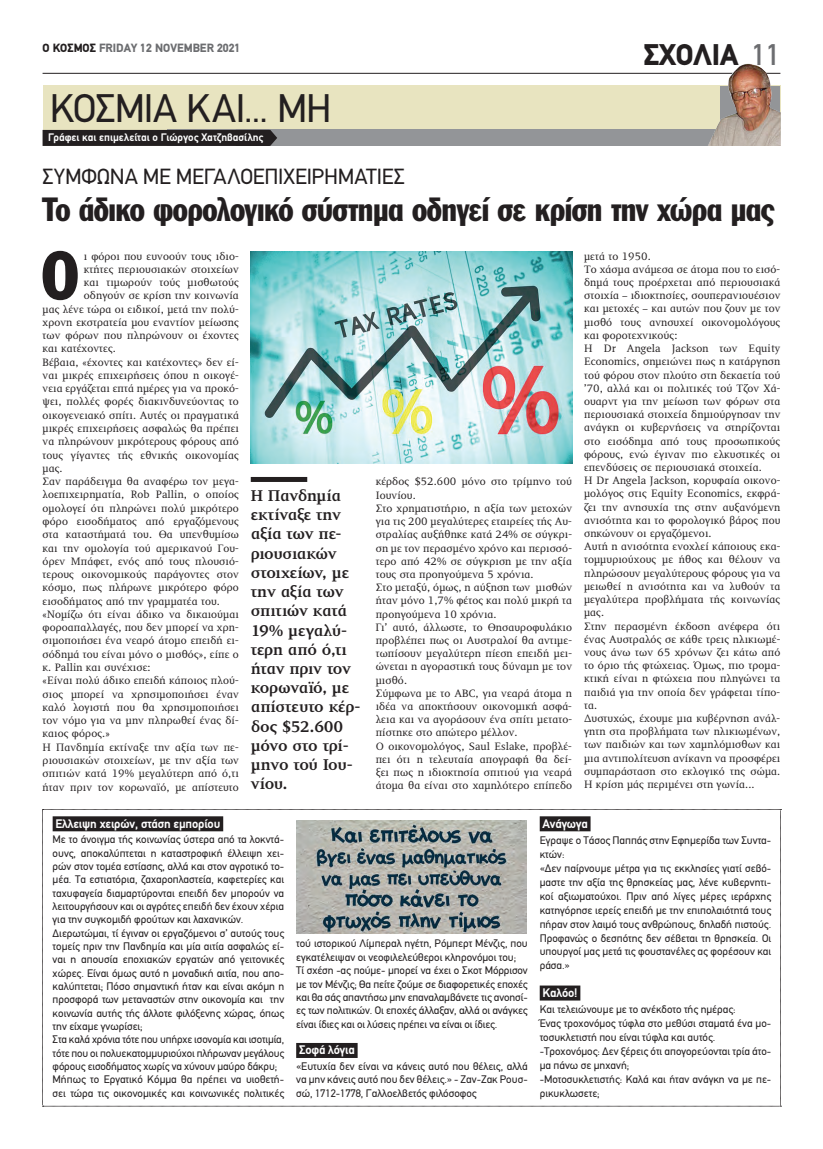
<style>
.page{position:relative;width:823px;height:1149px;background:#fff}
.page>*{position:absolute;margin:0;border:0;box-sizing:border-box;transform-origin:0 0}
.t1{font:66.6px "Franklin Gothic Greek Cond";color:#231f20}
.t2{font:40px "PF Din Text";letter-spacing:-.02em;color:#231f20}
.t3{font:33px "Franklin Gothic Greek Cond";letter-spacing:-.015em;color:#231f20}
.t4{font:900 30px "PF Din Text";color:#231f20}
.t5{font:22px "PF Din Text";letter-spacing:-.01em;color:#231f20}
.t6{font:700 16px/19.2px "PF Diplomat";letter-spacing:-.02em;color:#231f20}
.t7{font:700 12.5px "PF Din Text";letter-spacing:-.01em;color:#fff}
.t8{font:900 12px "PF Din Text";color:#6c6d70}
.t9{font:11px/13.2px "PF Diplomat";letter-spacing:.01em;color:#231f20}
.t10{font:11px/13.3px "PF Din Text";color:#231f20}
.t11{font:700 11px "PF Din Text";letter-spacing:.005em;color:#fff}
.s1{color:#231f20}
.s2{font-weight:500;color:#6c6d70}
</style>
<div class="page">
<hr style="left:43px;top:73px;width:737px;height:1px;background:#231f20">
<svg style="left:42px;top:809px;width:739px;height:297px"></svg>
<div style="left:53px;top:816px;width:170px;height:15px;background:#231f20"></div>
<div style="left:296px;top:1042px;width:61px;height:15px;background:#231f20"></div>
<div style="left:539px;top:816px;width:51px;height:15px;background:#231f20"></div>
<div style="left:539px;top:985px;width:41px;height:15px;background:#231f20"></div>
<div style="left:43px;top:86px;width:737px;height:60px;background:#e8e4c0"></div>
<div style="left:167px;top:130px;width:561px;height:16px;background:#939598"></div>
<svg style="left:269px;top:130px;width:8px;height:16px"></svg>
<div style="left:43px;top:130px;width:226px;height:16px;background:#231f20"></div>
<img style="left:674px;top:63px;width:106px;height:83px">
<div style="left:250px;top:477px;width:57px;height:5px;background:#231f20"></div>
<img style="left:251px;top:251px;width:320px;height:213px">
<img style="left:296px;top:820px;width:230px;height:113px">
<p class="t8" style="left:43px;top:40px;width:199px"><span class="s1">Ο ΚΟΣΜΟΣ</span> FRIDAY 12 NOVEMBER 2021</p>
<h2 class="t2" style="left:50px;top:85px;width:283px">ΚΟΣΜΙΑ ΚΑΙ... ΜΗ</h2>
<p class="t11" style="left:48px;top:131px;width:217px">Γράφει και επιμελείται ο Γιώργος Χατζηβασίλης</p>
<h3 class="t4" style="left:643px;top:37px;width:138px">ΣΧΟΛΙΑ <span class="s2">11</span></h3>
<h3 class="t5" style="left:43px;top:163px;width:363px">ΣΥΜΦΩΝΑ ΜΕ ΜΕΓΑΛΟΕΠΙΧΕΙΡΗΜΑΤΙΕΣ</h3>
<h3 class="t3" style="left:43px;top:190px;width:733px">Το άδικο φορολογικό σύστημα οδηγεί σε κρίση την χώρα μας</h3>
<h1 class="t1" style="left:42px;top:238px;width:38px">Ο</h1>
<p class="t9" style="left:84px;top:249px;width:156px">ι φόροι που ευνοούν τους ιδιο-</p>
<p class="t9" style="left:84px;top:263px;width:156px">κτήτες περιουσιακών στοιχείων</p>
<p class="t9" style="left:84px;top:276px;width:156px">και τιμωρούν τούς μισθωτούς</p>
<p class="t9" style="left:84px;top:289px;width:156px">οδηγούν σε κρίση την κοινωνία</p>
<p class="t9" style="left:43px;top:302px;width:198px">μας λένε τώρα οι ειδικοί, μετά την πολύ-</p>
<p class="t9" style="left:43px;top:316px;width:198px">χρονη εκστρατεία μου εναντίον μείωσης</p>
<p class="t9" style="left:43px;top:329px;width:198px">των φόρων που πληρώνουν οι έχοντες</p>
<p class="t9" style="left:43px;top:342px;width:75px">και κατέχοντες.</p>
<p class="t9" style="left:43px;top:355px;width:198px">Βέβαια, «έχοντες και κατέχοντες» δεν εί-</p>
<p class="t9" style="left:43px;top:369px;width:198px">ναι μικρές επιχειρήσεις όπου η οικογέ-</p>
<p class="t9" style="left:43px;top:382px;width:198px">νεια εργάζεται επτά ημέρες για να προκό-</p>
<p class="t9" style="left:43px;top:395px;width:198px">ψει, πολλές φορές διακινδυνεύοντας το</p>
<p class="t9" style="left:43px;top:408px;width:198px">οικογενειακό σπίτι. Αυτές οι πραγματικά</p>
<p class="t9" style="left:43px;top:422px;width:198px">μικρές επιχειρήσεις ασφαλώς θα πρέπει</p>
<p class="t9" style="left:43px;top:435px;width:198px">να πληρώνουν μικρότερους φόρους από</p>
<p class="t9" style="left:43px;top:448px;width:198px">τους γίγαντες τής εθνικής οικονομίας</p>
<p class="t9" style="left:43px;top:461px;width:22px">μας.</p>
<p class="t9" style="left:43px;top:475px;width:198px">Σαν παράδειγμα θα αναφέρω τον μεγα-</p>
<p class="t9" style="left:43px;top:488px;width:198px">λοεπιχειρηματία, Rob Pallin, ο οποίος</p>
<p class="t9" style="left:43px;top:501px;width:198px">ομολογεί ότι πληρώνει πολύ μικρότερο</p>
<p class="t9" style="left:43px;top:515px;width:198px">φόρο εισοδήματος από εργαζόμενους</p>
<p class="t9" style="left:43px;top:528px;width:198px">στα καταστήματά του. Θα υπενθυμίσω</p>
<p class="t9" style="left:43px;top:541px;width:198px">και την ομολογία τού αμερικανού Γου-</p>
<p class="t9" style="left:43px;top:554px;width:198px">όρεν Μπάφετ, ενός από τους πλουσιό-</p>
<p class="t9" style="left:43px;top:568px;width:198px">τερους οικονομικούς παράγοντες στον</p>
<p class="t9" style="left:43px;top:581px;width:198px">κόσμο, πως πλήρωνε μικρότερο φόρο</p>
<p class="t9" style="left:43px;top:594px;width:179px">εισοδήματος από την γραμματέα του.</p>
<p class="t9" style="left:43px;top:607px;width:198px">«Νομίζω ότι είναι άδικο να δικαιούμαι</p>
<p class="t9" style="left:43px;top:621px;width:198px">φοροαπαλλαγές, που δεν μπορεί να χρη-</p>
<p class="t9" style="left:43px;top:634px;width:198px">σιμοποιήσει ένα νεαρό άτομο επειδή ει-</p>
<p class="t9" style="left:43px;top:647px;width:198px">σόδημά του είναι μόνο ο μισθός», είπε ο</p>
<p class="t9" style="left:43px;top:660px;width:109px">κ. Pallin και συνέχισε:</p>
<p class="t9" style="left:43px;top:674px;width:198px">«Είναι πολύ άδικο επειδή κάποιος πλού-</p>
<p class="t9" style="left:43px;top:687px;width:198px">σιος μπορεί να χρησιμοποιήσει έναν</p>
<p class="t9" style="left:43px;top:700px;width:198px">καλό λογιστή που θα χρησιμοποιήσει</p>
<p class="t9" style="left:43px;top:714px;width:198px">τον νόμο για να μην πληρωθεί ένας δί-</p>
<p class="t9" style="left:43px;top:727px;width:69px">καιος φόρος.»</p>
<p class="t9" style="left:43px;top:740px;width:198px">Η Πανδημία εκτίναξε την αξία των πε-</p>
<p class="t9" style="left:43px;top:753px;width:198px">ριουσιακών στοιχείων, με την αξία των</p>
<p class="t9" style="left:43px;top:767px;width:198px">σπιτιών κατά 19% μεγαλύτερη από ό,τι</p>
<p class="t9" style="left:43px;top:780px;width:198px">ήταν πριν τον κορωναϊό, με απίστευτο</p>
<h3 class="t6" style="left:250px;top:486px;width:112px">Η Πανδημία εκτίναξε την αξία των πε&shy;ριουσιακών στοιχείων, με την αξία των σπιτιών κατά<br>19% μεγαλύ&shy;τερη από ό,τι ήταν πριν τον κορωναϊό, με απίστευτο κέρ&shy;δος $52.600 μόνο στο τρί&shy;μηνο τού Ιου&shy;νίου.</h3>
<p class="t9" style="left:375px;top:475px;width:198px">κέρδος $52.600 μόνο στο τρίμηνο τού Ιουνίου.<br>Στο χρηματιστήριο, η αξία των μετοχών για τις 200 μεγαλύτερες εταιρείες τής Αυ&shy;στραλίας αυξήθηκε κατά 24% σε σύγκρι&shy;ση με τον περασμένο χρόνο και περισσό&shy;τερο από 42% σε σύγκριση με την αξία τους στα προηγούμενα 5 χρόνια.<br>Στο μεταξύ, όμως, η αύξηση των μισθών ήταν μόνο 1,7% φέτος και πολύ μικρή τα προηγούμενα 10 χρόνια.<br>Γι’ αυτό, άλλωστε, το Θησαυροφυλάκιο προβλέπει πως οι Αυστραλοί θα αντιμε&shy;τωπίσουν μεγαλύτερη πίεση επειδή μει&shy;ώνεται η αγοραστική τους δύναμη με τον μισθό.<br>Σύμφωνα με το ABC, για νεαρά άτομα η ιδέα να αποκτήσουν οικονομική ασφά&shy;λεια και να αγοράσουν ένα σπίτι μετατο&shy;πίστηκε στο απώτερο μέλλον.<br>Ο οικονομολόγος, Saul Eslake, προβλέ&shy;πει ότι η τελευταία απογραφή θα δεί&shy;ξει πως η ιδιοκτησία σπιτιού για νεαρά άτομα θα είναι στο χαμηλότερο επίπεδο</p>
<p class="t9" style="left:583px;top:249px;width:198px">μετά το 1950.<br>Το χάσμα ανάμεσα σε άτομα που το εισό&shy;δημά τους προέρχεται από περιουσιακά στοιχία – ιδιοκτησίες, σουπερανιουέσιον και μετοχές – και αυτών που ζουν με τον μισθό τους ανησυχεί οικονομολόγους και φοροτεχνικούς:<br>Η Dr Angela Jackson των Equity Economics, σημειώνει πως η κατάργηση τού φόρου στον πλούτο στη δεκαετία τού ’70, αλλά και οι πολιτικές τού Τζον Χά&shy;ουαρντ για την μείωση των φόρων στα περιουσιακά στοιχεία δημιούργησαν την ανάγκη οι κυβερνήσεις να στηρίζονται στο εισόδημα από τους προσωπικούς φόρους, ενώ έγιναν πιο ελκυστικές οι επενδύσεις σε περιουσιακά στοιχεία.<br>Η Dr Angela Jackson, κορυφαία οικονο&shy;μολόγος στις Equity Economics, εκφρά&shy;ζει την ανησυχία της στην αυξανόμενη ανισότητα και το φορολογικό βάρος που σηκώνουν οι εργαζόμενοι.<br>Αυτή η ανισότητα ενοχλεί κάποιους εκα&shy;τομμυριούχους με ήθος και θέλουν να πληρώσουν μεγαλύτερους φόρους για να μειωθεί η ανισότητα και να λυθούν τα μεγαλύτερα προβλήματα τής κοινωνίας μας.<br>Στην περασμένη έκδοση ανέφερα ότι ένας Αυστραλός σε κάθε τρεις ηλικιωμέ&shy;νους άνω των 65 χρόνων ζει κάτω από το όριο τής φτώχειας. Όμως, πιο τρομα&shy;κτική είναι η φτώχεια που πληγώνει τα παιδιά για την οποία δεν γράφεται τίπο&shy;τα.<br>Δυστυχώς, έχουμε μια κυβέρνηση ανάλ&shy;γητη στα προβλήματα των ηλικιωμένων, των παιδιών και των χαμηλόμισθων και μια αντιπολίτευση ανίκανη να προσφέρει συμπαράσταση στο εκλογικό της σώμα.<br>Η κρίση μάς περιμένει στη γωνία...</p>
<p class="t7" style="left:55px;top:816px;width:166px">Ελλειψη χειρών, στάση εμπορίου</p>
<p class="t10" style="left:53px;top:832px;width:233px">Με το άνοιγμα τής κοινωνίας ύστερα από τα λοκντά&shy;ουνς, αποκαλύπτεται η καταστροφική έλλειψη χει&shy;ρών στον τομέα εστίασης, αλλά και στον αγροτικό το&shy;μέα. Τα εστιατόρια, ζαχαροπλαστεία, καφετερίες και ταχυφαγεία διαμαρτύρονται επειδή δεν μπορούν να λειτουργήσουν και οι αγρότες επειδή δεν έχουν χέρια για την συγκομιδή φρούτων και λαχανικών.<br>Διερωτώμαι, τί έγιναν οι εργαζόμενοι σ’ αυτούς τους τομείς πριν την Πανδημία και μία αιτία ασφαλώς εί&shy;ναι η απουσία εποχιακών εργατών από γειτονικές χώρες. Είναι όμως αυτό η μοναδική αιτία, που απο&shy;καλύπτεται; Πόσο σημαντική ήταν και είναι ακόμη η προσφορά των μεταναστών στην οικονομία και την κοινωνία αυτής τής άλλοτε φιλόξενης χώρας, όπως την είχαμε γνωρίσει;<br>Στα καλά χρόνια τότε που υπήρχε ισονομία και ισοτιμία, τότε που οι πολυεκατομμυριούχοι πλήρωναν μεγάλους φόρους εισοδήματος χωρίς να χύνουν μαύρο δάκρυ; Μήπως το Εργατικό Κόμμα θα πρέπει να υιοθετή&shy;σει τώρα τις οικονομικές και κοινωνικές πολιτικές</p>
<p class="t10" style="left:296px;top:936px;width:233px">τού ιστορικού Λίμπεραλ ηγέτη, Ρόμπερτ Μένζις, που εγκατέλειψαν οι νεοφιλελεύθεροι κληρονόμοι του;<br>Τί σχέση -ας πούμε- μπορεί να έχει ο Σκοτ Μόρρισον με τον Μένζις; Θα πείτε ζούμε σε διαφορετικές εποχές και θα σάς απαντήσω μην επαναλαμβάνετε τις ανοησί&shy;ες των πολιτικών. Οι εποχές άλλαξαν, αλλά οι ανάγκες είναι ίδιες και οι λύσεις πρέπει να είναι οι ίδιες.</p>
<p class="t7" style="left:299px;top:1042px;width:57px">Σοφά λόγια</p>
<p class="t10" style="left:296px;top:1059px;width:233px;text-align:justify">«Ευτυχία δεν είναι να κάνεις αυτό που θέλεις, αλλά να μην κάνεις αυτό που δεν θέλεις.» - Ζαν-Ζακ Ρουσ&shy;σώ, 1712-1778, Γαλλοελβετός φιλόσοφος</p>
<p class="t7" style="left:542px;top:816px;width:47px">Ανάγωγα</p>
<p class="t10" style="left:539px;top:832px;width:233px;line-height:13.9px">Εγραψε ο Τάσος Παππάς στην Εφημερίδα των Συντα&shy;κτών:<br>«Δεν παίρνουμε μέτρα για τις εκκλησίες γιατί σεβό&shy;μαστε την αξία της θρησκείας μας, λένε κυβερνητι&shy;κοί αξιωματούχοι. Πριν από λίγες μέρες ιεράρχης κατηγόρησε ιερείς επειδή με την επιπολαιότητά τους πήραν στον λαιμό τους ανθρώπους, δηλαδή πιστούς.<br>Προφανώς ο δεσπότης δεν σέβεται τη θρησκεία. Οι υπουργοί μας μετά τις φουστανέλες ας φορέσουν και ράσα.»</p>
<p class="t7" style="left:542px;top:985px;width:36px">Καλόο!</p>
<p class="t10" style="left:539px;top:1002px;width:233px;line-height:13.9px">Και τελειώνουμε με το ανέκδοτο τής ημέρας:<br>Ένας τροχονόμος τύφλα στο μεθύσι σταματά ένα μο&shy;τοσυκλετιστή που είναι τύφλα και αυτός. -Τροχονόμος: Δεν ξέρεις ότι απογορεύονται τρία άτο&shy;μα πάνω σε μηχανή;<br>-Μοτοσυκλετιστής: Καλά και ήταν ανάγκη να με πε&shy;ρικυκλωσετε;</p>
</div>
